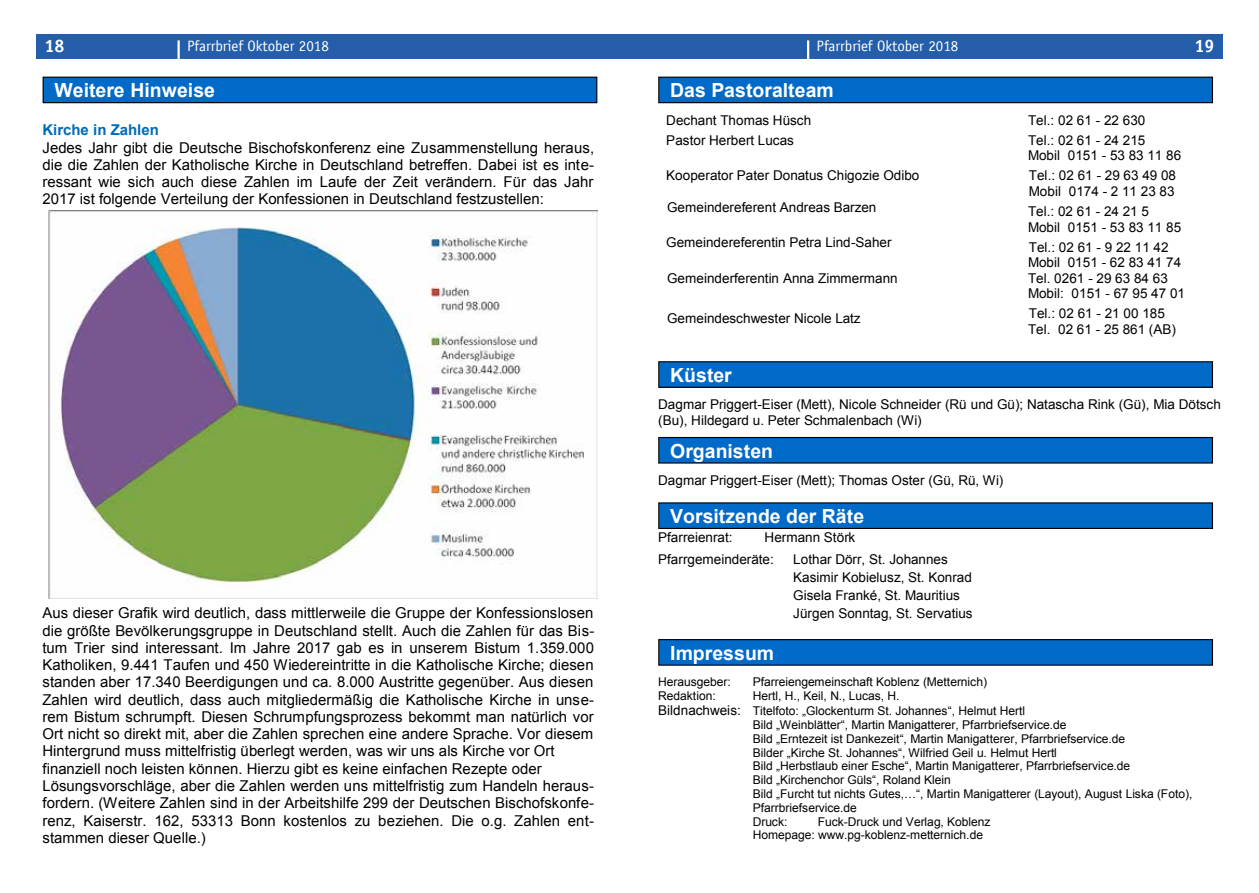
<style>
.page{position:relative;width:1259px;height:893px;background:#fff}
.page>*{position:absolute;margin:0;border:0;box-sizing:border-box;transform-origin:0 0}
.t1{font:700 19.5px "Arial";color:#fff}
.t2{font:700 18px "Officina Sans";color:#fff}
.t3{font:15px/17.2px "Arial";color:#000;text-align:justify}
.t4{font:15px "Officina Sans";color:#fff}
.t5{font:700 15px "Arial";color:#006ab7}
.t6{font:13.5px/20px "Arial";letter-spacing:.005em;color:#000}
.t7{font:12px/13.8px "Arial";letter-spacing:-.005em;color:#000}
.s1{font-size:13.5px}
</style>
<div class="page">
<div style="left:629px;top:34px;width:593px;height:24px;background:#245eaa"></div>
<div style="left:36px;top:34px;width:593px;height:24px;background:#245eaa"></div>
<hr style="left:177px;top:40px;width:3px;height:24px;background:#fff">
<hr style="left:807px;top:40px;width:2px;height:24px;background:#fff">
<div style="left:43px;top:77px;width:554px;height:26px;background:#006ac9"></div>
<div style="left:43px;top:77px;width:554px;height:26px;border:1px solid #000"></div>
<div style="left:659px;top:640px;width:553px;height:25px;background:#006ac9"></div>
<div style="left:658px;top:639px;width:555px;height:27px;border:1px solid #000"></div>
<div style="left:659px;top:503px;width:553px;height:25px;background:#006ac9"></div>
<div style="left:658px;top:502px;width:555px;height:27px;border:1px solid #000"></div>
<div style="left:659px;top:437px;width:553px;height:26px;background:#006ac9"></div>
<div style="left:658px;top:437px;width:555px;height:27px;border:1px solid #000"></div>
<div style="left:659px;top:362px;width:553px;height:25px;background:#006ac9"></div>
<div style="left:658px;top:361px;width:555px;height:27px;border:1px solid #000"></div>
<div style="left:659px;top:77px;width:553px;height:26px;background:#006ac9"></div>
<div style="left:658px;top:77px;width:555px;height:26px;border:1px solid #000"></div>
<img style="left:48px;top:210px;width:550px;height:388px">
<p class="t2" style="left:45px;top:35px;width:21px">18</p>
<p class="t4" style="left:187px;top:37px;width:143px">Pfarrbrief Oktober 2018</p>
<p class="t4" style="left:816px;top:37px;width:143px">Pfarrbrief Oktober 2018</p>
<p class="t2" style="left:1194px;top:35px;width:21px">19</p>
<h1 class="t1" style="left:55px;top:77px;width:162px">Weitere Hinweise</h1>
<p class="t5" style="left:42px;top:120px;width:118px">Kirche in Zahlen</p>
<p class="t3" style="left:42px;top:139px;width:553px">Jedes Jahr gibt die Deutsche Bischofskonferenz eine Zusammenstellung heraus, die die Zahlen der Katholische Kirche in Deutschland betreffen. Dabei ist es inte&shy;ressant wie sich auch diese Zahlen im Laufe der Zeit verändern. Für das Jahr 2017 ist folgende Verteilung der Konfessionen in Deutschland festzustellen:</p>
<p class="t3" style="left:42px;top:605px;width:553px;text-align:left">Aus dieser Grafik wird deutlich, dass mittlerweile die Gruppe der Konfessionslosen die größte Bevölkerungsgruppe in Deutschland stellt. Auch die Zahlen für das Bis&shy;tum Trier sind interessant. Im Jahre 2017 gab es in unserem Bistum 1.359.000<br>Katholiken, 9.441 Taufen und 450 Wiedereintritte in die Katholische Kirche; diesen standen aber 17.340 Beerdigungen und ca. 8.000 Austritte gegenüber. Aus diesen Zahlen wird deutlich, dass auch mitgliedermäßig die Katholische Kirche in unse&shy;rem Bistum schrumpft. Diesen Schrumpfungsprozess bekommt man natürlich vor Ort nicht so direkt mit, aber die Zahlen sprechen eine andere Sprache. Vor diesem Hintergrund muss mittelfristig überlegt werden, was wir uns als Kirche vor Ort finanziell noch leisten können. Hierzu gibt es keine einfachen Rezepte oder Lösungsvorschläge, aber die Zahlen werden uns mittelfristig zum Handeln heraus&shy;fordern. (Weitere Zahlen sind in der Arbeitshilfe 299 der Deutschen Bischofskonfe&shy;renz, Kaiserstr. 162, 53313 Bonn kostenlos zu beziehen. Die o.g. Zahlen ent&shy;stammen dieser Quelle.)</p>
<h1 class="t1" style="left:670px;top:77px;width:165px">Das Pastoralteam</h1>
<p class="t6" style="left:666px;top:110px;width:146px">Dechant Thomas Hüsch<br>Pastor Herbert Lucas</p>
<p class="t6" style="left:666px;top:166px;width:255px">Kooperator Pater Donatus Chigozie Odibo</p>
<p class="t6" style="left:667px;top:197px;width:211px">Gemeindereferent Andreas Barzen</p>
<p class="t6" style="left:666px;top:232px;width:227px">Gemeindereferentin Petra Lind-Saher</p>
<p class="t6" style="left:667px;top:268px;width:232px">Gemeinderferentin Anna Zimmermann</p>
<p class="t6" style="left:667px;top:308px;width:195px">Gemeindeschwester Nicole Latz</p>
<h1 class="t1" style="left:670px;top:362px;width:63px">Küster</h1>
<p class="t6" style="left:1028px;top:110px;width:119px">Tel.: 02 61 - 22 630<br>Tel.: 02 61 - 24 215</p>
<p class="t6" style="left:1028px;top:146px;width:155px">Mobil 0151 - 53 83 11 86<br>Tel.: 02 61 - 29 63 49 08</p>
<p class="t6" style="left:1028px;top:181px;width:148px">Mobil 0174 - 2 11 23 83<br>Tel.: 02 61 - 24 21 5</p>
<p class="t6" style="left:1028px;top:217px;width:155px">Mobil 0151 - 53 83 11 85<br>Tel.: 02 61 - 9 22 11 42</p>
<p class="t6" style="left:1028px;top:255px;width:159px;line-height:15.5px">Mobil 0151 - 62 83 41 74<br>Tel. 0261 - 29 63 84 63<br>Mobil: 0151 - 67 95 47 01</p>
<p class="t6" style="left:1028px;top:306px;width:149px;line-height:15.6px">Tel.: 02 61 - 21 00 185<br>Tel. 02 61 - 25 861 (AB)</p>
<p class="t6" style="left:658px;top:397px;width:564px;line-height:15.6px">Dagmar Priggert-Eiser (Mett), Nicole Schneider (Rü und Gü); Natascha Rink (Gü), Mia Dötsch (Bu), Hildegard u. Peter Schmalenbach (Wi)</p>
<h1 class="t1" style="left:670px;top:438px;width:104px">Organisten</h1>
<p class="t6" style="left:658px;top:471px;width:347px">Dagmar Priggert-Eiser (Mett); Thomas Oster (Gü, Rü, Wi)</p>
<h1 class="t1" style="left:670px;top:503px;width:195px">Vorsitzende der Räte</h1>
<p class="t6" style="left:658px;top:527px;width:76px">Pfarreienrat:</p>
<p class="t6" style="left:658px;top:526px;width:199px;line-height:21.8px;text-indent:106px">Hermann Störk<br>Pfarrgemeinderäte:</p>
<p class="t6" style="left:793px;top:550px;width:181px;line-height:18px">Lothar Dörr, St. Johannes<br>Kasimir Kobielusz, St. Konrad<br>Gisela Franké, St. Mauritius<br>Jürgen Sonntag, St. Servatius</p>
<h1 class="t1" style="left:670px;top:640px;width:105px">Impressum</h1>
<p class="t7" style="left:658px;top:675px;width:74px">Herausgeber:</p>
<p class="t7" style="left:753px;top:675px;width:236px">Pfarreiengemeinschaft Koblenz (Metternich)</p>
<p class="t7" style="left:658px;top:689px;width:59px">Redaktion:</p>
<p class="t7" style="left:658px;top:688px;width:368px;line-height:15.5px;text-indent:95px">Hertl, H., Keil, N., Lucas, H.<br><span class="s1">Bildnachweis:</span> Titelfoto: „Glockenturm St. Johannes“, Helmut Hertl</p>
<p class="t7" style="left:752px;top:718px;width:441px">Bild „Weinblätter“, Martin Manigatterer, Pfarrbriefservice.de<br>Bild „Erntezeit ist Dankezeit“, Martin Manigatterer, Pfarrbriefservice.de<br>Bilder „Kirche St. Johannes“, Wilfried Geil u. Helmut Hertl<br>Bild „Herbstlaub einer Esche“, Martin Manigatterer, Pfarrbriefservice.de<br>Bild „Kirchenchor Güls“, Roland Klein<br>Bild „Furcht tut nichts Gutes,…“, Martin Manigatterer (Layout), August Liska (Foto), Pfarrbriefservice.de<br>Druck:</p>
<p class="t7" style="left:753px;top:814px;width:239px;text-indent:65px">Fuck-Druck und Verlag, Koblenz<br>Homepage: www.pg-koblenz-metternich.de</p>
</div>
